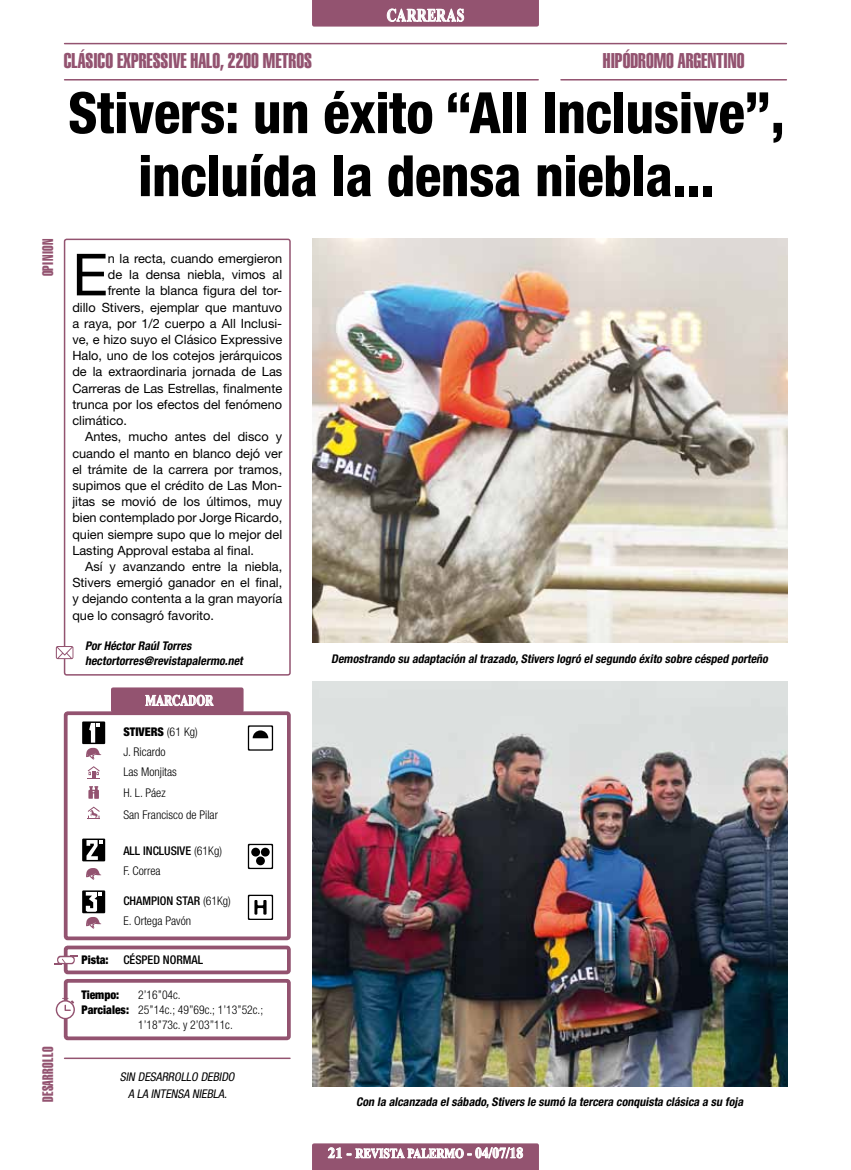
<style>
.page{position:relative;width:851px;height:1170px;background:#fff}
.page>*{position:absolute;margin:0;border:0;box-sizing:border-box;transform-origin:0 0}
.t1{font:58.2px "Helvetica Neue LT Std";color:#000}
.t2{font:800 condensed 57px/63px "Helvetica Neue LT Std";letter-spacing:-.005em;color:#000;text-align:center;scale:.96 1}
.t3{font:21px "Helvetica LT Std Extra Comp";color:#935370}
.t4{font:700 18px "Times New Roman";letter-spacing:.04em;color:#fff;scale:.75 1}
.t5{font:15px "Helvetica LT Std Extra Comp";letter-spacing:.025em;color:#935370}
.t6{font:700 15px "Times New Roman";letter-spacing:-.005em;color:#fff;scale:.75 1}
.t7{font:700 13.5px "Times New Roman";color:#fff;scale:.83 1}
.t8{font:12.75px "Helvetica Neue LT Std";color:#000}
.t9{font:italic 700 condensed 12px/15px "Helvetica Neue LT Std";color:#000}
.t10{font:300 condensed 12px/20.2px "Helvetica Neue LT Std";color:#000}
.t11{font:italic condensed 12px/16.5px "Helvetica Neue LT Std";color:#000;text-align:center}
.t12{font:900 condensed 12px/15px "Helvetica Neue LT Std";color:#000}
.t13{font:500 condensed 12px "Helvetica Neue LT Std";color:#000}
.s1{font-weight:900}
.s2{font-weight:500}
.s3{font-size:15px}
</style>
<div class="page">
<svg style="left:312px;top:1143px;width:227px;height:26px;background:#a67289"></svg>
<svg style="left:312px;top:0;width:227px;height:27px;background:#9d637d"></svg>
<hr style="left:65px;top:79px;width:473px;height:1px;background:#935370">
<hr style="left:65px;top:43px;width:721px;height:1px;background:#935370">
<hr style="left:561px;top:79px;width:225px;height:1px;background:#935370">
<div style="left:64px;top:238px;width:227px;height:437px;border:2px solid #935370;border-radius:2px"></div>
<svg style="left:56px;top:646px;width:17px;height:13px"></svg>
<img style="left:312px;top:681px;width:475px;height:405px">
<img style="left:312px;top:238px;width:475px;height:404px">
<svg style="left:248px;top:894px;width:25px;height:25px"></svg>
<svg style="left:248px;top:725px;width:25px;height:25px"></svg>
<svg style="left:248px;top:843px;width:25px;height:26px"></svg>
<div style="left:251px;top:847px;width:9px;height:9px;background:#000;border-radius:50%"></div>
<div style="left:261px;top:847px;width:9px;height:9px;background:#000;border-radius:50%"></div>
<div style="left:256px;top:856px;width:9px;height:9px;background:#000;border-radius:50%"></div>
<div style="left:64px;top:711px;width:227px;height:229px;border:4px solid #935370;border-radius:2px"></div>
<hr style="left:65px;top:1057px;width:225px;height:1px;background:#935370">
<div style="left:64px;top:978px;width:227px;height:62px;border:4px solid #935370;border-radius:2px"></div>
<div style="left:64px;top:945px;width:227px;height:29px;border:4px solid #935370;border-radius:2px"></div>
<svg style="left:55px;top:955px;width:22px;height:9px"></svg>
<svg style="left:56px;top:997px;width:19px;height:22px"></svg>
<div style="left:111px;top:687px;width:132px;height:25px;background:#935370;border-radius:2px"></div>
<svg style="left:145px;top:695px;width:68px;height:10px"></svg>
<svg style="left:86px;top:868px;width:16px;height:11px"></svg>
<div style="left:82px;top:721px;width:23px;height:23px;background:#000"></div>
<svg style="left:85px;top:723px;width:17px;height:36px"></svg>
<div style="left:82px;top:838px;width:23px;height:23px;background:#000"></div>
<svg style="left:86px;top:840px;width:16px;height:19px"></svg>
<div style="left:82px;top:890px;width:23px;height:23px;background:#000"></div>
<svg style="left:85px;top:891px;width:17px;height:37px"></svg>
<svg style="left:88px;top:766px;width:12px;height:13px"></svg>
<svg style="left:88px;top:786px;width:11px;height:13px"></svg>
<svg style="left:88px;top:806px;width:12px;height:13px"></svg>
<h3 class="t4" style="left:386px;top:3px;width:105px">CARRERAS</h3>
<h3 class="t3" style="left:64px;top:48px;width:249px">CLÁSICO EXPRESSIVE HALO, 2200 METROS</h3>
<h3 class="t3" style="left:602px;top:48px;width:143px">HIPÓDROMO ARGENTINO</h3>
<h2 class="t2" style="left:68px;top:80px;width:748px">Stivers: un éxito “All Inclusive”, incluída la densa niebla...</h2>
<p class="t5" style="left:39px;top:276px;width:39px;rotate:-90deg">OPINION</p>
<p class="t5" style="left:39px;top:1102px;width:57px;rotate:-90deg">DESARROLLO</p>
<h1 class="t1" style="left:72px;top:240px;width:37px">E</h1>
<p class="t8" style="left:108px;top:251px;width:176px">n la recta, cuando emergieron</p>
<p class="t8" style="left:108px;top:267px;width:176px">de la densa niebla, vimos al</p>
<p class="t8" style="left:108px;top:283px;width:176px">frente la blanca figura del tor-</p>
<p class="t8" style="left:72px;top:299px;width:211px">dillo Stivers, ejemplar que mantuvo</p>
<p class="t8" style="left:72px;top:315px;width:211px">a raya, por 1/2 cuerpo a All Inclusi-</p>
<p class="t8" style="left:72px;top:332px;width:211px">ve, e hizo suyo el Clásico Expressive</p>
<p class="t8" style="left:72px;top:348px;width:211px">Halo, uno de los cotejos jerárquicos</p>
<p class="t8" style="left:72px;top:364px;width:211px">de la extraordinaria jornada de Las</p>
<p class="t8" style="left:72px;top:380px;width:211px">Carreras de Las Estrellas, finalmente</p>
<p class="t8" style="left:72px;top:397px;width:211px">trunca por los efectos del fenómeno</p>
<p class="t8" style="left:72px;top:413px;width:56px">climático.</p>
<p class="t8" style="left:85px;top:429px;width:199px">Antes, mucho antes del disco y</p>
<p class="t8" style="left:72px;top:445px;width:211px">cuando el manto en blanco dejó ver</p>
<p class="t8" style="left:72px;top:461px;width:211px">el trámite de la carrera por tramos,</p>
<p class="t8" style="left:72px;top:478px;width:211px">supimos que el crédito de Las Mon-</p>
<p class="t8" style="left:72px;top:494px;width:211px">jitas se movió de los últimos, muy</p>
<p class="t8" style="left:72px;top:510px;width:211px">bien contemplado por Jorge Ricardo,</p>
<p class="t8" style="left:72px;top:526px;width:211px">quien siempre supo que lo mejor del</p>
<p class="t8" style="left:72px;top:542px;width:183px">Lasting Approval estaba al final.</p>
<p class="t8" style="left:85px;top:559px;width:199px">Así y avanzando entre la niebla,</p>
<p class="t8" style="left:72px;top:575px;width:211px">Stivers emergió ganador en el final,</p>
<p class="t8" style="left:72px;top:591px;width:211px">y dejando contenta a la gran mayoría</p>
<p class="t8" style="left:72px;top:607px;width:143px">que lo consagró favorito.</p>
<p class="t9" style="left:85px;top:637px;width:162px">PorHéctorRaúlTorres hectortorres@revistapalermo.net</p>
<p class="t6" style="left:145px;top:690px;width:92px">MARCADOR</p>
<p class="t10" style="left:123px;top:721px;width:76px"><span class="s1">STIVERS</span> (61 Kg)<br>J. Ricardo<br>Las Monjitas<br>H. L. Páez</p>
<p class="t10" style="left:123px;top:804px;width:96px">San Francisco de Pilar</p>
<p class="t10" style="left:123px;top:840px;width:100px"><span class="s2">ALL INCLUSIVE</span> (61Kg)<br>F. Correa</p>
<p class="t10" style="left:123px;top:890px;width:109px"><span class="s2">CHAMPION STAR</span> (61Kg)<br>E. Ortega Pavón</p>
<p class="t13" style="left:123px;top:952px;width:81px">CÉSPED NORMAL</p>
<p class="t10" style="left:138px;top:987px;width:126px;line-height:15px">2’16’’04c.<br>25’’14c.; 49’’69c.; 1’13’’52c.;<br>1’18’’73c. y 2’03’’11c.</p>
<p class="t12" style="left:81px;top:952px;width:29px">Pista:</p>
<p class="t12" style="left:81px;top:987px;width:49px">Tiempo:<br>Parciales:</p>
<p class="t11" style="left:120px;top:1068px;width:119px">SIN DESARROLLO DEBIDO<br>A LA INTENSA NIEBLA.</p>
<p class="t9" style="left:331px;top:650px;width:440px">Demostrando su adaptación altrazado,Stivers logró elsegundo éxito sobre césped porteño</p>
<p class="t9" style="left:356px;top:1094px;width:391px">Con la alcanzada elsábado,Stivers le sumó la tercera conquista clásica a su foja</p>
<p class="t7" style="left:328px;top:1143px;width:237px"><span class="s3">21 -</span> REVISTA PALERMO <span class="s3">- 04/07/18</span></p>
</div>
